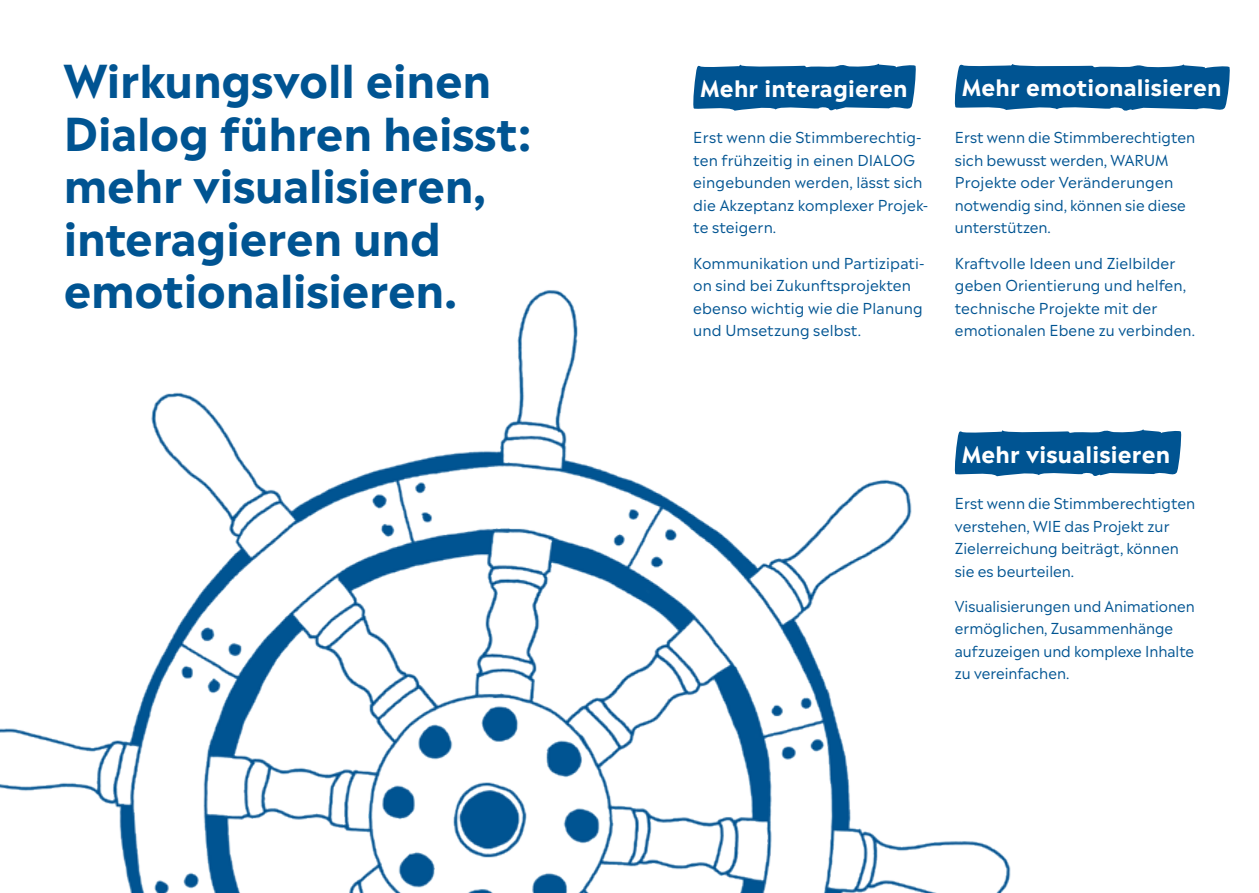
<style>
.page{position:relative;width:1259px;height:893px;background:#fff}
.page>*{position:absolute;margin:0;border:0;box-sizing:border-box;transform-origin:0 0}
.t1{font:700 45px/52.5px "Madera";letter-spacing:-.005em;color:#005492}
.t2{font:700 22.5px "Madera";letter-spacing:.01em;color:#fff}
.t3{font:15px/22.5px "Madera";color:#005492}
</style>
<div class="page">
<svg style="left:693px;top:64px;width:223px;height:47px;background:#1e689e"></svg>
<img style="left:0;top:290px;width:1011px;height:603px">
<svg style="left:954px;top:64px;width:276px;height:47px;background:#1e689e"></svg>
<svg style="left:953px;top:429px;width:228px;height:50px"></svg>
<h1 class="t1" style="left:64px;top:49px;width:469px">Wirkungsvoll einen<br>Dialog führen heisst: mehr visualisieren, interagieren und emotionalisieren.</h1>
<h2 class="t2" style="left:700px;top:69px;width:209px">Mehr interagieren</h2>
<p class="t3" style="left:693px;top:125px;width:237px">Erst wenn die Stimmberechtig&shy;ten frühzeitig in einen DIALOG eingebunden werden, lässt sich die Akzeptanz komplexer Projek&shy;te steigern.</p>
<p class="t3" style="left:693px;top:250px;width:233px">Kommunikation und Partizipati&shy;on sind bei Zukunftsprojekten ebenso wichtig wie die Planung und Umsetzung selbst.</p>
<h2 class="t2" style="left:962px;top:68px;width:261px">Mehr emotionalisieren</h2>
<p class="t3" style="left:955px;top:125px;width:242px">Erst wenn die Stimmberechtigten sich bewusst werden, WARUM<br>Projekte oder Veränderungen notwendig sind, können sie diese unterstützen.</p>
<p class="t3" style="left:955px;top:250px;width:241px">Kraftvolle Ideen und Zielbilder geben Orientierung und helfen, technische Projekte mit der emotionalen Ebene zu verbinden.</p>
<h2 class="t2" style="left:962px;top:435px;width:210px">Mehr visualisieren</h2>
<p class="t3" style="left:955px;top:490px;width:242px">Erst wenn die Stimmberechtigten verstehen, WIE das Projekt zur<br>Zielerreichung beiträgt, können sie es beurteilen.</p>
<p class="t3" style="left:955px;top:593px;width:241px">Visualisierungen und Animationen ermöglichen, Zusammenhänge aufzuzeigen und komplexe Inhalte zu vereinfachen.</p>
</div>
